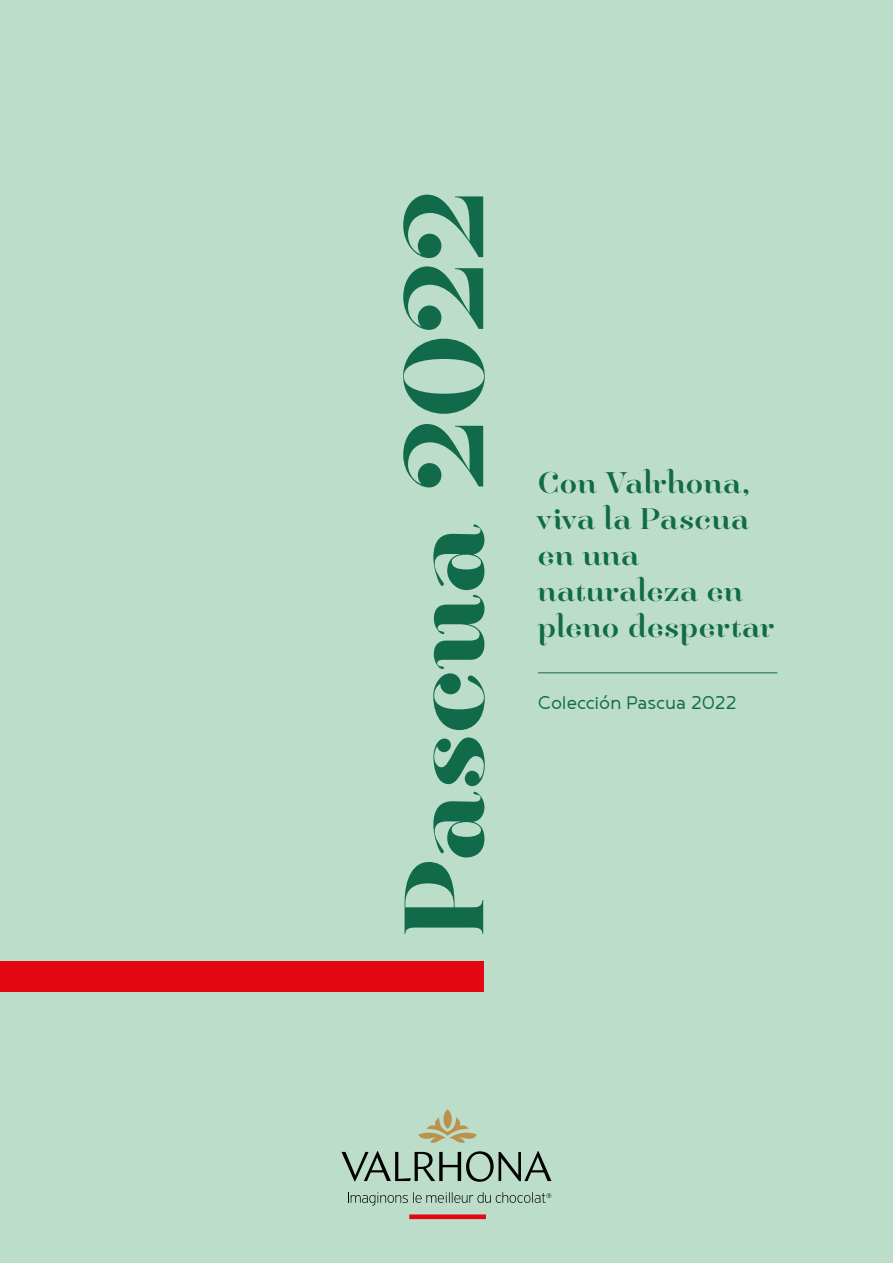
<style>
.page{position:relative;width:893px;height:1263px;background:#bcddc9}
.page>*{position:absolute;margin:0;border:0;box-sizing:border-box;transform-origin:0 0}
.t1{font:600 96px "Hera Big";letter-spacing:.015em;color:#116b4a}
.t2{font:25.5px/36px "Hera Big";letter-spacing:.025em;color:#116b4a}
.t3{font:300 22.5px "Noyh Geometric";letter-spacing:-.01em;color:#116b4a}
</style>
<div class="page">
<div style="left:0;top:961px;width:483px;height:30px;background:#e30613"></div>
<hr style="left:538px;top:672px;width:239px;height:1px;background:#116b4a">
<div style="left:409px;top:1214px;width:77px;height:5px;background:#e30613"></div>
<svg style="left:348px;top:1192px;width:203px;height:14px"></svg>
<svg style="left:342px;top:1151px;width:209px;height:31px"></svg>
<svg style="left:418px;top:1117px;width:59px;height:26px"></svg>
<svg style="left:443px;top:1109px;width:9px;height:20px"></svg>
<h1 class="t1" style="left:369px;top:938px;width:748px;rotate:-90deg">Pascua 2022</h1>
<p class="t2" style="left:538px;top:465px;width:238px">Con Valrhona, viva la Pascua en una naturaleza en pleno despertar</p>
<p class="t3" style="left:538px;top:690px;width:200px">Colección Pascua 2022</p>
</div>
